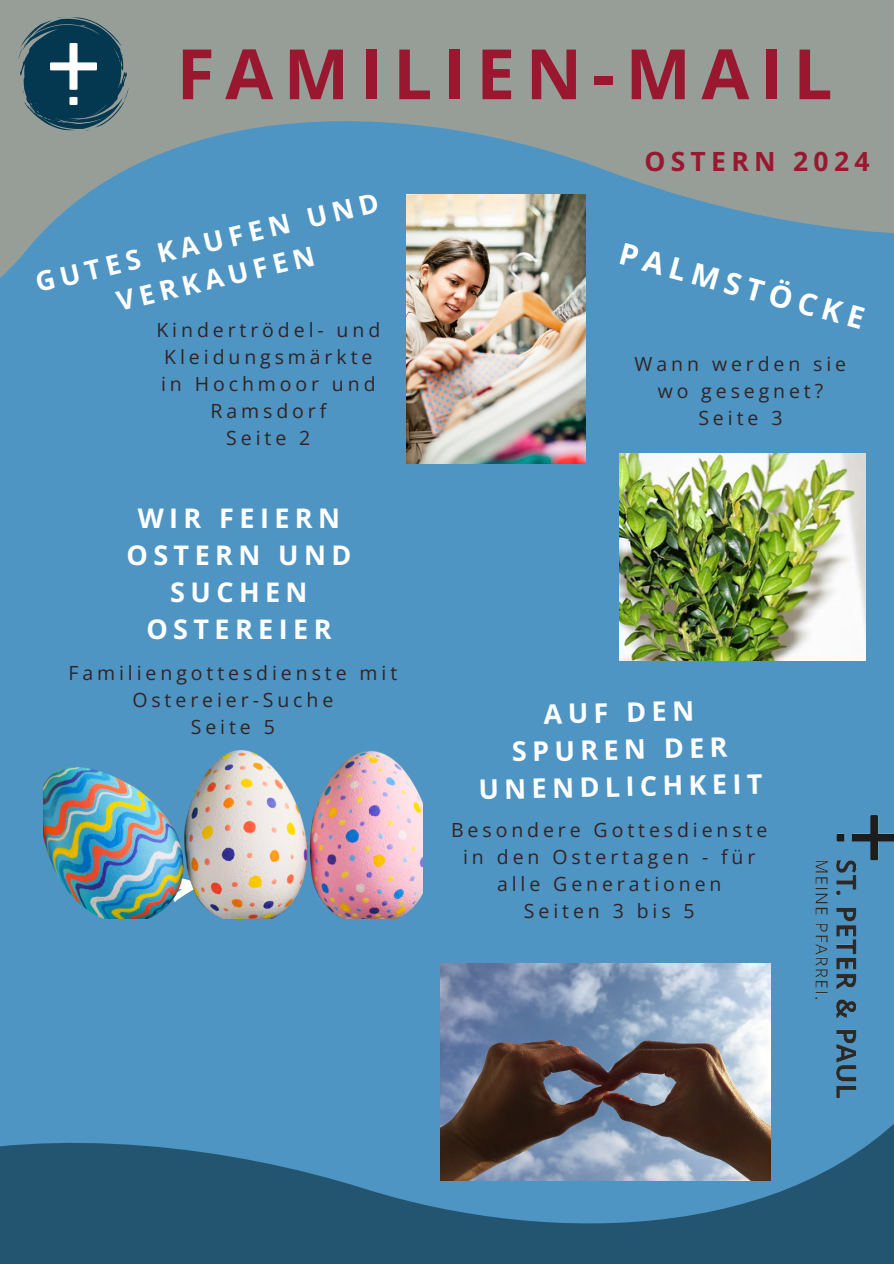
<style>
.page{position:relative;width:894px;height:1264px;background:#fff}
.page>*{position:absolute;margin:0;border:0;box-sizing:border-box;transform-origin:0 0}
.t1{font:700 69.45px "Open Sans";letter-spacing:.15em;color:#991830}
.t2{font:700 30px "Open Sans";color:#fff}
.t3{font:700 27px/37.2px "Open Sans";letter-spacing:.2em;color:#fff;text-align:center}
.t4{font:700 26.4px "Open Sans";letter-spacing:.2em;color:#991830}
.t5{font:19.5px/27px "Open Sans";letter-spacing:.2em;color:#332324;text-align:center}
</style>
<div class="page">
<div style="left:0;top:0;width:893px;height:1262px;background:#4e95c3"></div>
<svg style="left:0;top:0;width:893px;height:324px;fill:#979e98"></svg>
<svg style="left:18px;top:17px;width:110px;height:114px;background:#3b5e6b"></svg>
<img style="left:50px;top:43px;width:46px;height:61px">
<svg style="left:0;top:994px;width:893px;height:269px"></svg>
<img style="left:814px;top:815px;width:79px;height:282px">
<img style="left:43px;top:750px;width:379px;height:168px">
<img style="left:406px;top:194px;width:179px;height:269px">
<img style="left:619px;top:453px;width:246px;height:207px">
<img style="left:440px;top:963px;width:329px;height:217px">
<p class="t1" style="left:176px;top:25px;width:657px">FAMILIEN-MAIL</p>
<h2 class="t3" style="left:31px;top:263px;width:353px;rotate:-13deg">GUTES KAUFEN UND<br>VERKAUFEN</h2>
<p class="t5" style="left:156px;top:316px;width:225px">Kindertrödel- und<br>Kleidungsmärkte in Hochmoor und<br>Ramsdorf</p>
<p class="t5" style="left:226px;top:424px;width:86px">Seite 2</p>
<p class="t3" style="left:126px;top:498px;width:226px">WIR FEIERN<br>OSTERN UND<br>SUCHEN<br>OSTEREIER</p>
<h3 class="t5" style="left:68px;top:659px;width:330px">Familiengottesdienste mit</h3>
<h2 class="t5" style="left:132px;top:686px;width:202px">Ostereier-Suche</h2>
<p class="t5" style="left:191px;top:713px;width:86px">Seite 5</p>
<p class="t4" style="left:644px;top:143px;width:227px">OSTERN 2024</p>
<h2 class="t2" style="left:625px;top:233px;width:254px;rotate:15deg">PALMSTÖCKE</h2>
<p class="t5" style="left:634px;top:349px;width:213px">Wann werden sie wo gesegnet?</p>
<p class="t5" style="left:698px;top:403px;width:86px">Seite 3</p>
<h2 class="t3" style="left:477px;top:695px;width:285px;rotate:-1deg">AUF DEN<br>SPUREN DER<br>UNENDLICHKEIT</h2>
<p class="t5" style="left:451px;top:815px;width:318px">Besondere Gottesdienste in den Ostertagen - für alle Generationen</p>
<p class="t5" style="left:523px;top:896px;width:172px">Seiten 3 bis 5</p>
</div>
